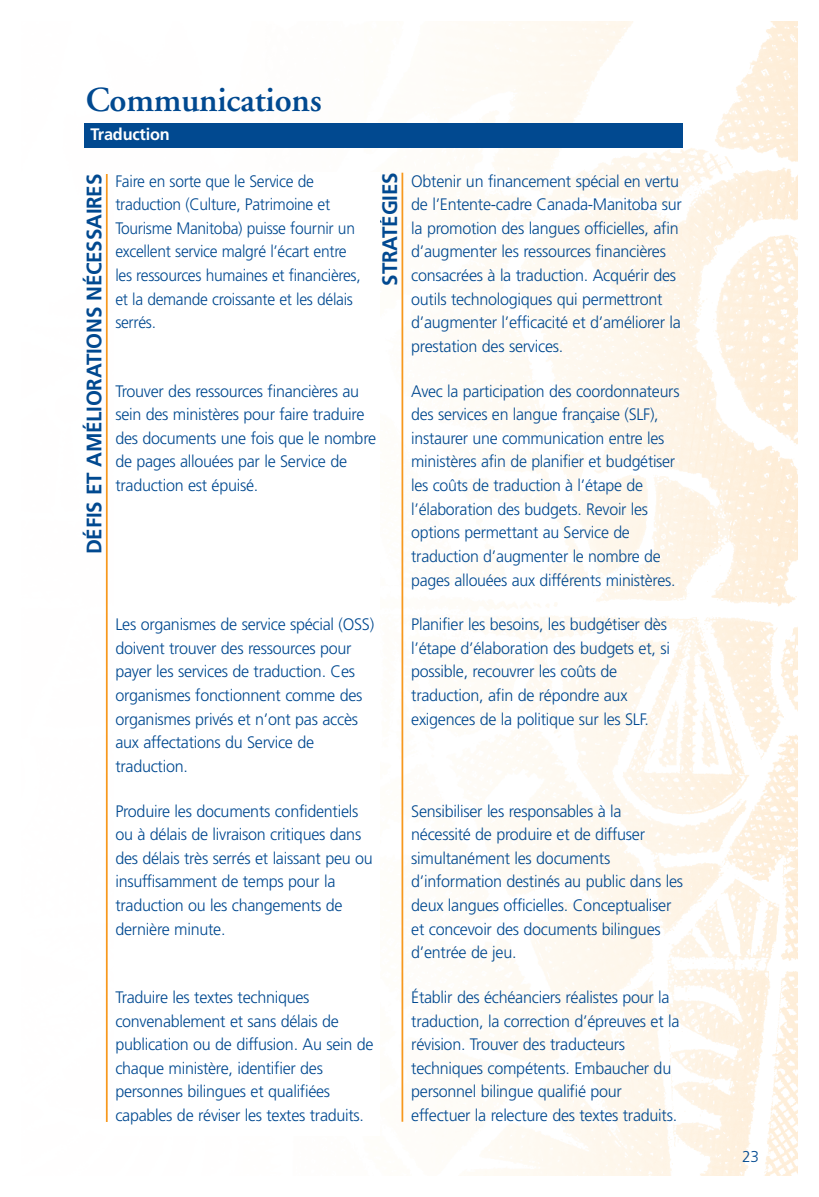
<style>
.page{position:relative;width:819px;height:1197px;background:#fff}
.page>*{position:absolute;margin:0;border:0;box-sizing:border-box;transform-origin:0 0}
.t1{font:600 35px "Adobe Garamond";letter-spacing:-.005em;color:#014990}
.t2{font:700 21px "Frutiger";letter-spacing:-.01em;color:#014990}
.t3{font:300 16.62px/23.6px "Frutiger";letter-spacing:-.015em;color:#014990}
.t4{font:300 16.62px/23.6px "Frutiger";letter-spacing:-.015em;color:#014990;scale:.96 1}
.t5{font:300 16.62px/23.6px "Frutiger";letter-spacing:-.015em;color:#014990;scale:.94 1}
.t6{font:700 16.62px "Frutiger";letter-spacing:-.01em;color:#fff}
.t7{font:300 15.75px "Frutiger";color:#014990}
</style>
<div class="page">
<img style="left:105px;top:21px;width:693px;height:1155px">
<div style="left:84px;top:123px;width:598px;height:25px;background:#014990"></div>
<hr style="left:402px;top:173px;width:1px;height:949px;background:#f7981d">
<div style="left:114px;top:172px;width:266px;height:963px;background:#fff"></div>
<hr style="left:106px;top:174px;width:2px;height:948px;background:#f7981d">
<h1 class="t1" style="left:86px;top:86px;width:238px">Communications</h1>
<p class="t6" style="left:91px;top:128px;width:81px">Traduction</p>
<p class="t2" style="left:86px;top:554px;width:382px;rotate:-90deg">DÉFIS ET AMÉLIORATIONS NÉCESSAIRES</p>
<p class="t5" style="left:115px;top:170px;width:263px">Faire en sorte que le Service de traduction (Culture, Patrimoine et Tourisme Manitoba) puisse fournir un excellent service malgré l’écart entre les ressources humaines et financières, et la demande croissante et les délais serrés.</p>
<p class="t2" style="left:381px;top:286px;width:114px;rotate:-90deg">STRATÉGIES</p>
<p class="t3" style="left:115px;top:380px;width:262px">Trouver des ressources financières au sein des ministères pour faire traduire des documents une fois que le nombre de pages allouées par le Service de traduction est épuisé.</p>
<p class="t3" style="left:115px;top:614px;width:260px">Les organismes de service spécial (OSS) doivent trouver des ressources pour payer les services de traduction. Ces organismes fonctionnent comme des organismes privés et n’ont pas accès aux affectations du Service de traduction.</p>
<p class="t3" style="left:115px;top:800px;width:259px">Produire les documents confidentiels ou à délais de livraison critiques dans des délais très serrés et laissant peu ou insuffisamment de temps pour la traduction ou les changements de dernière minute.</p>
<p class="t3" style="left:115px;top:987px;width:260px">Traduire les textes techniques convenablement et sans délais de publication ou de diffusion. Au sein de chaque ministère, identifier des personnes bilingues et qualifiées capables de réviser les textes traduits.</p>
<p class="t3" style="left:411px;top:170px;width:272px">Obtenir un financement spécial en vertu de l’Entente-cadre Canada-Manitoba sur la promotion des langues officielles, afin d’augmenter les ressources financières consacrées à la traduction. Acquérir des outils technologiques qui permettront d’augmenter l’efficacité et d’améliorer la prestation des services.</p>
<p class="t4" style="left:411px;top:380px;width:281px">Avec la participation des coordonnateurs des services en langue française (SLF), instaurer une communication entre les ministères afin de planifier et budgétiser les coûts de traduction à l’étape de l’élaboration des budgets. Revoir les options permettant au Service de traduction d’augmenter le nombre de pages allouées aux différents ministères.</p>
<p class="t3" style="left:411px;top:614px;width:260px">Planifier les besoins, les budgétiser dès l’étape d’élaboration des budgets et, si possible, recouvrer les coûts de traduction, afin de répondre aux exigences de la politique sur les SLF.</p>
<p class="t3" style="left:411px;top:800px;width:273px">Sensibiliser les responsables à la nécessité de produire et de diffuser simultanément les documents d’information destinés au public dans les deux langues officielles. Conceptualiser et concevoir des documents bilingues d’entrée de jeu.</p>
<p class="t3" style="left:411px;top:987px;width:270px">Établir des échéanciers réalistes pour la traduction, la correction d’épreuves et la révision. Trouver des traducteurs techniques compétents. Embaucher du personnel bilingue qualifié pour effectuer la relecture des textes traduits.</p>
<p class="t7" style="left:742px;top:1150px;width:18px">23</p>
</div>
